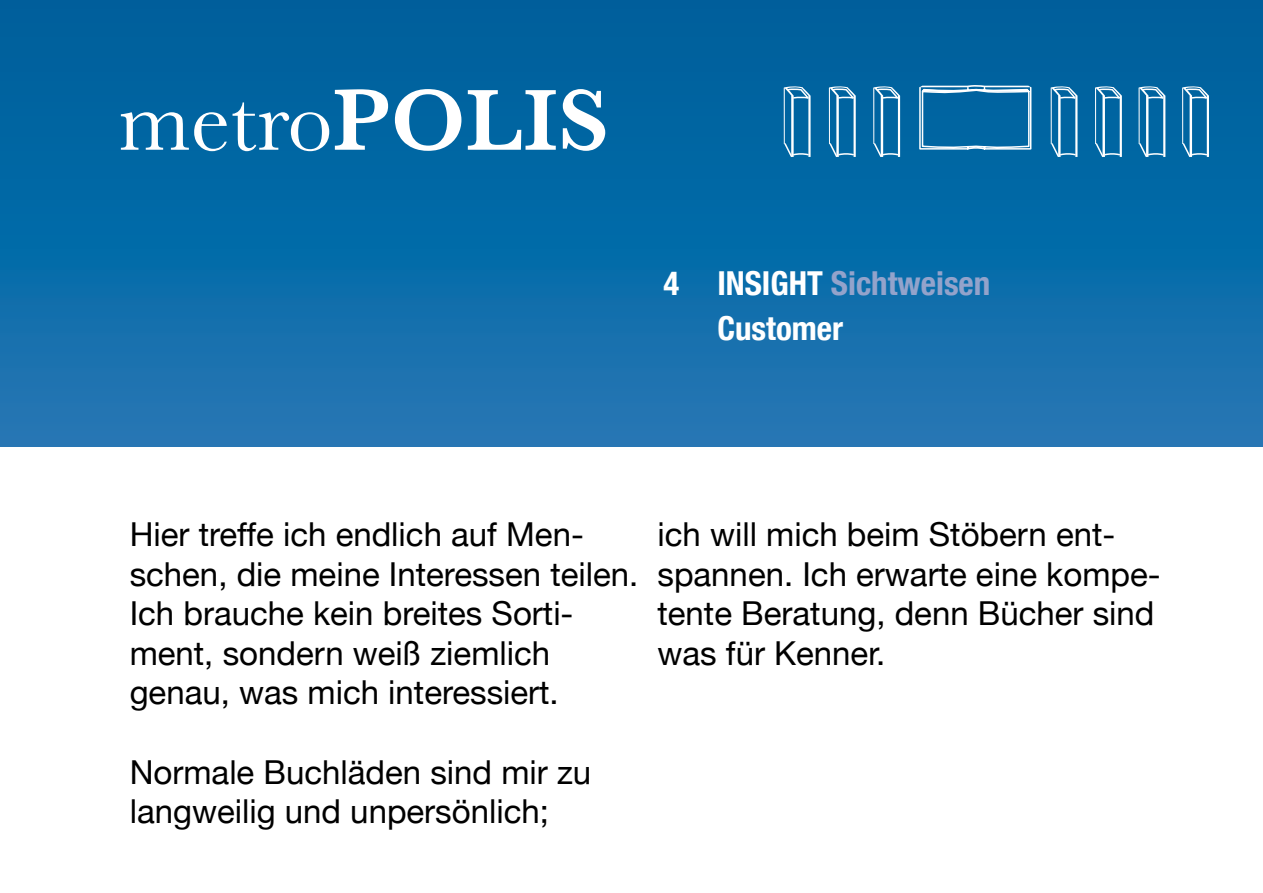
<style>
.page{position:relative;width:1263px;height:893px;background:#fff}
.page>*{position:absolute;margin:0;border:0;box-sizing:border-box;transform-origin:0 0}
.t1{font:90px "Baskerville";color:#fff}
.t2{font:33px/39.6px "Helvetica Neue";color:#000}
.t3{font:700 condensed 33px/45px "Helvetica Neue";color:#fff}
.s1{font-weight:600}
.s2{color:#93a3cb}
</style>
<div class="page">
<div style="left:0;top:0;width:1263px;height:446px;background:linear-gradient(to bottom,#005e9a,#1f76b4)"></div>
<svg style="left:918px;top:85px;width:114px;height:66px;background:#287caf"></svg>
<svg style="left:1050px;top:86px;width:29px;height:72px;background:#3b88b7"></svg>
<svg style="left:1094px;top:86px;width:29px;height:72px;background:#3b88b7"></svg>
<svg style="left:1138px;top:86px;width:29px;height:72px;background:#3b88b7"></svg>
<svg style="left:1181px;top:86px;width:29px;height:72px;background:#3b88b7"></svg>
<svg style="left:828px;top:86px;width:29px;height:72px;background:#3b88b7"></svg>
<svg style="left:783px;top:86px;width:29px;height:72px;background:#3b88b7"></svg>
<svg style="left:873px;top:86px;width:28px;height:72px"></svg>
<h1 class="t1" style="left:119px;top:68px;width:492px">metro<span class="s1">POLIS</span></h1>
<p class="t3" style="left:717px;top:260px;width:275px;text-indent:-54px">4 INSIGHT <span class="s2">Sichtweisen<br></span>Customer</p>
<p class="t2" style="left:130px;top:514px;width:510px">Hier treffe ich endlich auf Men&shy;schen, die meine Interessen teilen.<br>Ich brauche kein breites Sorti&shy;ment, sondern weiß ziemlich genau, was mich interessiert.</p>
<p class="t2" style="left:130px;top:752px;width:463px">Normale Buchläden sind mir zu langweilig und unpersönlich;</p>
<p class="t2" style="left:657px;top:514px;width:505px">ich will mich beim Stöbern ent&shy;spannen. Ich erwarte eine kompe&shy;tente Beratung, denn Bücher sind was für Kenner.</p>
</div>
